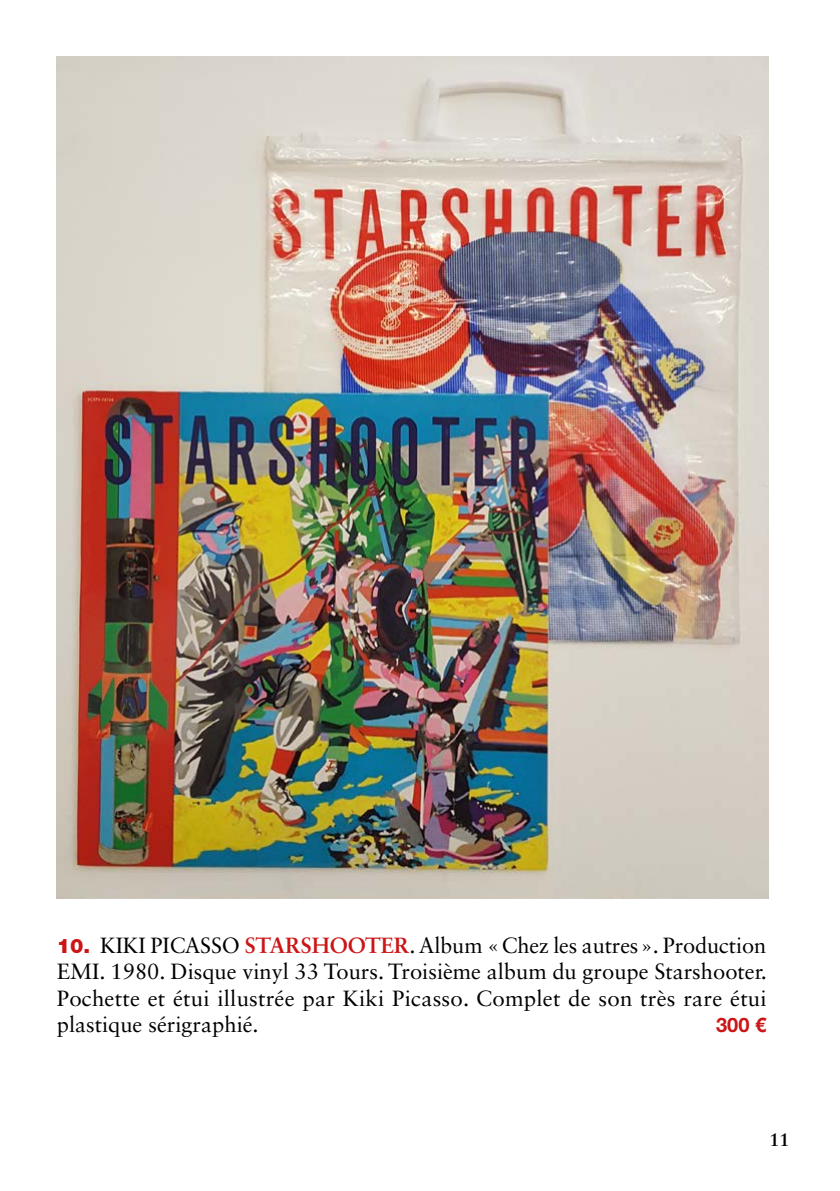
<style>
.page{position:relative;width:840px;height:1191px;background:#fff}
.page>*{position:absolute;margin:0;border:0;box-sizing:border-box;transform-origin:0 0}
.t1{font:22px/26.4px "Sabon LT Std";letter-spacing:.01em;color:#000;text-align:justify}
.t2{font:700 20px "Helvetica Neue LT Std";color:#cb1517}
.t3{font:700 18px "Sabon LT Std";color:#000}
.s1{font-family:"Helvetica Neue LT Std";font-weight:900;font-size:20px;color:#cb1517}
.s2{font-weight:700;color:#cb1517}
</style>
<div class="page">
<img style="left:57px;top:57px;width:710px;height:842px">
<p class="t1" style="left:57px;top:932px;width:711px"><span class="s1">10.</span> KIKI PICASSO <span class="s2">STARSHOOTER</span>. Album «Chez les autres». Production EMI. 1980. Disque vinyl 33 Tours. Troisième album du groupe Starshooter.<br>Pochette et étui illustrée par Kiki Picasso. Complet de son très rare étui plastique sérigraphié.</p>
<p class="t2" style="left:715px;top:1012px;width:52px">300 €</p>
<p class="t3" style="left:769px;top:1128px;width:22px">11</p>
</div>
